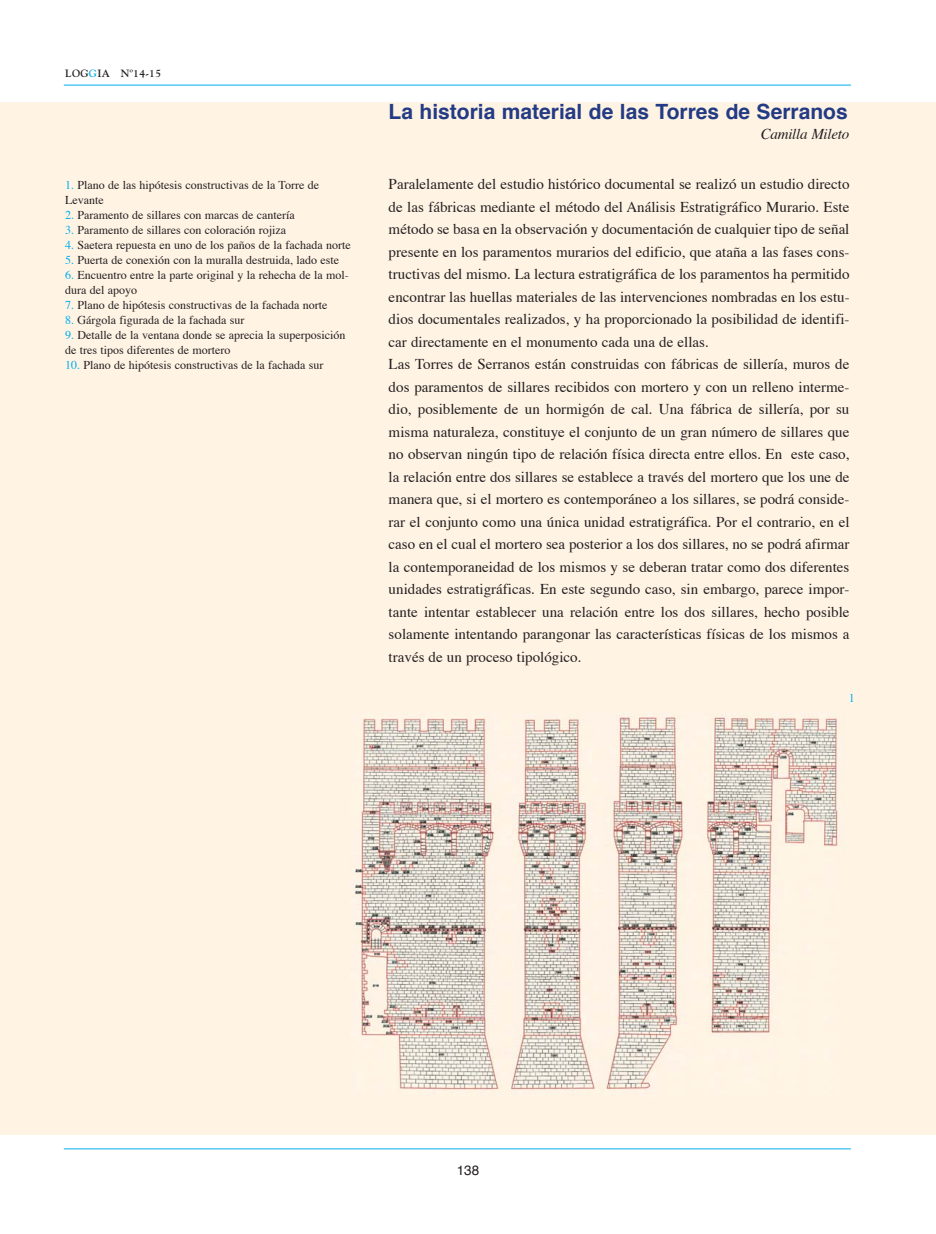
<style>
.page{position:relative;width:936px;height:1234px;background:#fff}
.page>*{position:absolute;margin:0;border:0;box-sizing:border-box;transform-origin:0 0}
.t1{font:700 21px "Helvetica";color:#233b84}
.t2{font:15px/22.5px "Times";color:#231f20}
.t3{font:italic 15px "Times";letter-spacing:-.015em;color:#231f20}
.t4{font:13.5px "Helvetica";color:#231f20}
.t5{font:12px/15px "Times";color:#231f20}
.t6{font:12px "Times";color:#00aeef}
.t7{font:700 10.5px "Goudy";letter-spacing:.03em;color:#231f20}
.s1{color:#00aeef}
</style>
<div class="page">
<div style="left:0;top:102px;width:935px;height:1032px;background:#fff3e4"></div>
<hr style="left:64px;top:1148px;width:786px;height:1px;background:#00aeef">
<hr style="left:64px;top:85px;width:786px;height:1px;background:#00aeef">
<img style="left:351px;top:713px;width:487px;height:377px">
<p class="t7" style="left:65px;top:69px;width:97px">LOG<span class="s1">G</span>IA Nº14-15</p>
<p class="t5" style="left:65px;top:178px;width:255px"><span class="s1">1.</span> Plano de las hipótesis constructivas de la Torre de<br>Levante</p>
<p class="t5" style="left:65px;top:208px;width:231px"><span class="s1">2.</span> Paramento de sillares con marcas de cantería</p>
<p class="t5" style="left:65px;top:223px;width:222px"><span class="s1">3.</span> Paramento de sillares con coloración rojiza</p>
<p class="t5" style="left:65px;top:238px;width:287px"><span class="s1">4.</span> Saetera repuesta en uno de los paños de la fachada norte</p>
<p class="t5" style="left:65px;top:253px;width:275px"><span class="s1">5.</span> Puerta de conexión con la muralla destruida, lado este</p>
<p class="t5" style="left:65px;top:268px;width:285px"><span class="s1">6.</span> Encuentro entre la parte original y la rehecha de la mol&shy;dura del apoyo</p>
<p class="t5" style="left:65px;top:298px;width:263px"><span class="s1">7.</span> Plano de hipótesis constructivas de la fachada norte</p>
<p class="t5" style="left:65px;top:313px;width:181px"><span class="s1">8.</span> Gárgola figurada de la fachada sur</p>
<p class="t5" style="left:65px;top:328px;width:281px"><span class="s1">9.</span> Detalle de la ventana donde se aprecia la superposición de tres tipos diferentes de mortero</p>
<p class="t5" style="left:65px;top:358px;width:259px"><span class="s1">10.</span> Plano de hipótesis constructivas de la fachada sur</p>
<h1 class="t1" style="left:388px;top:103px;width:460px">La historia material de las Torres de Serranos</h1>
<p class="t3" style="left:760px;top:128px;width:90px">Camilla Mileto</p>
<p class="t2" style="left:388px;top:174px;width:462px">Paralelamente del estudio histórico documental se realizó un estudio directo de las fábricas mediante el método del Análisis Estratigráfico Murario. Este método se basa en la observación y documentación de cualquier tipo de señal presente en los paramentos murarios del edificio, que ataña a las fases cons&shy;tructivas del mismo. La lectura estratigráfica de los paramentos ha permitido encontrar las huellas materiales de las intervenciones nombradas en los estu&shy;dios documentales realizados, y ha proporcionado la posibilidad de identifi&shy;car directamente en el monumento cada una de ellas.<br>Las Torres de Serranos están construidas con fábricas de sillería, muros de dos paramentos de sillares recibidos con mortero y con un relleno interme&shy;dio, posiblemente de un hormigón de cal. Una fábrica de sillería, por su misma naturaleza, constituye el conjunto de un gran número de sillares que no observan ningún tipo de relación física directa entre ellos. En este caso, la relación entre dos sillares se establece a través del mortero que los une de manera que, si el mortero es contemporáneo a los sillares, se podrá conside&shy;rar el conjunto como una única unidad estratigráfica. Por el contrario, en el caso en el cual el mortero sea posterior a los dos sillares, no se podrá afirmar la contemporaneidad de los mismos y se deberan tratar como dos diferentes unidades estratigráficas. En este segundo caso, sin embargo, parece impor&shy;tante intentar establecer una relación entre los dos sillares, hecho posible solamente intentando parangonar las características físicas de los mismos a través de un proceso tipológico.</p>
<p class="t6" style="left:848px;top:693px;width:7px">1</p>
<p class="t4" style="left:456px;top:1163px;width:24px">138</p>
</div>
